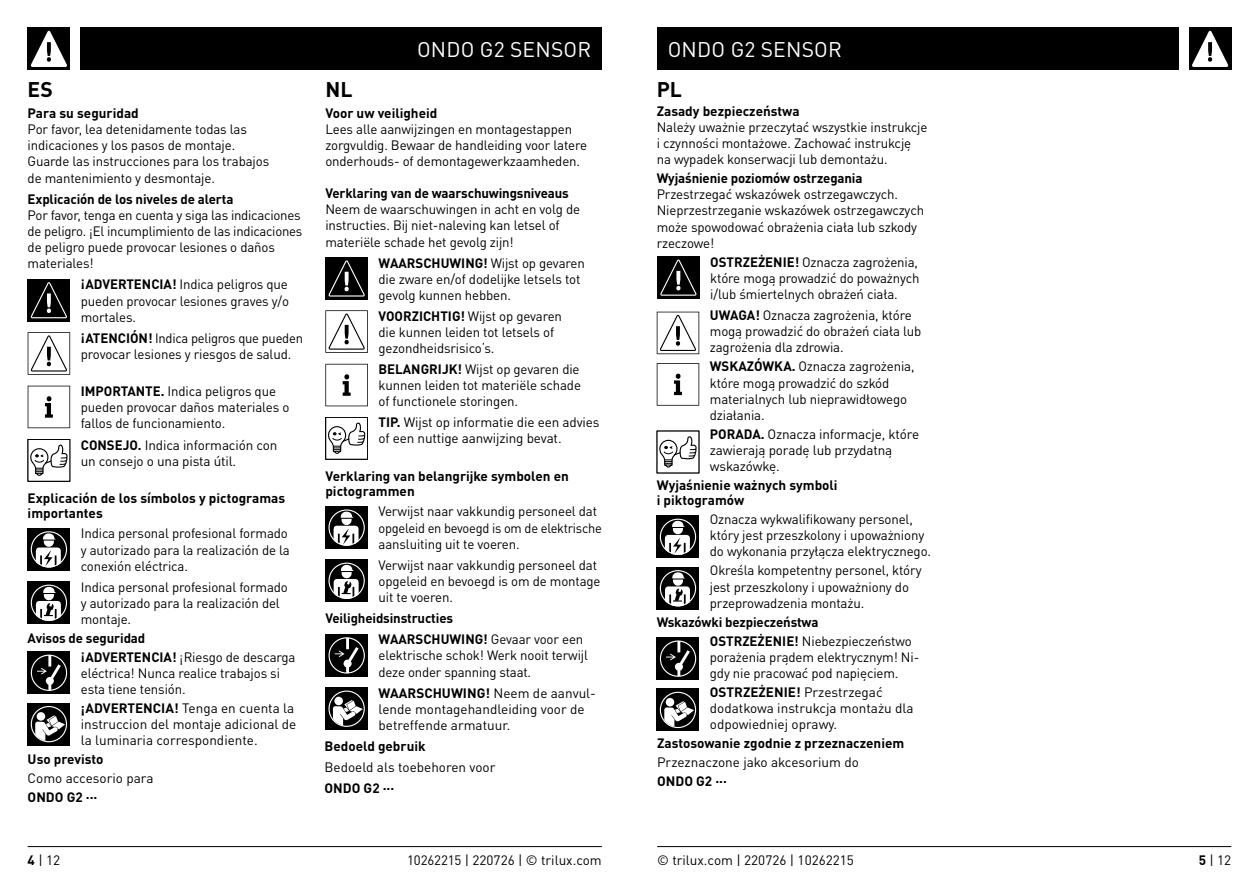
<style>
.page{position:relative;width:1259px;height:893px;background:#fff}
.page>*{position:absolute;margin:0;border:0;box-sizing:border-box;transform-origin:0 0}
.t1{font:21px "DIN Pro";letter-spacing:.01em;color:#fff}
.t2{font:700 21px "DIN Pro";color:#000}
.t3{font:13.5px/16.2px "DIN Pro";letter-spacing:-.01em;color:#000}
.t4{font:700 13.5px/15px "DIN Pro";color:#000}
.t5{font:13.5px/16.2px "DIN Pro";letter-spacing:-.01em;color:#000;scale:.96 1}
.s1{font-weight:700}
.s2{font-weight:400}
</style>
<div class="page">
<div style="left:81px;top:28px;width:521px;height:42px;background:#000"></div>
<div style="left:657px;top:28px;width:521px;height:42px;background:#000"></div>
<hr style="left:657px;top:846px;width:574px;height:1px;background:#000">
<hr style="left:28px;top:846px;width:574px;height:1px;background:#000">
<div style="left:1188px;top:28px;width:43px;height:42px;background:#000"></div>
<svg style="left:1192px;top:31px;width:36px;height:36px"></svg>
<div style="left:28px;top:28px;width:42px;height:42px;background:#000"></div>
<svg style="left:31px;top:31px;width:36px;height:36px"></svg>
<svg style="left:28px;top:332px;width:42px;height:43px"></svg>
<svg style="left:28px;top:386px;width:42px;height:42px"></svg>
<svg style="left:28px;top:439px;width:42px;height:43px"></svg>
<div style="left:28px;top:528px;width:42px;height:43px;background:#000"></div>
<svg style="left:31px;top:531px;width:36px;height:37px"></svg>
<div style="left:28px;top:581px;width:42px;height:43px;background:#000"></div>
<svg style="left:31px;top:585px;width:36px;height:36px"></svg>
<div style="left:28px;top:651px;width:42px;height:43px;background:#000"></div>
<svg style="left:31px;top:655px;width:36px;height:36px"></svg>
<svg style="left:325px;top:310px;width:43px;height:43px"></svg>
<svg style="left:325px;top:364px;width:43px;height:42px"></svg>
<svg style="left:325px;top:417px;width:43px;height:43px"></svg>
<div style="left:325px;top:506px;width:43px;height:43px;background:#000"></div>
<svg style="left:328px;top:509px;width:37px;height:37px"></svg>
<div style="left:325px;top:559px;width:43px;height:43px;background:#000"></div>
<svg style="left:328px;top:563px;width:37px;height:36px"></svg>
<div style="left:325px;top:634px;width:43px;height:43px;background:#000"></div>
<svg style="left:328px;top:637px;width:37px;height:37px"></svg>
<svg style="left:657px;top:312px;width:42px;height:42px"></svg>
<svg style="left:657px;top:363px;width:42px;height:43px"></svg>
<svg style="left:657px;top:431px;width:42px;height:42px"></svg>
<div style="left:657px;top:516px;width:42px;height:42px;background:#000"></div>
<svg style="left:660px;top:519px;width:36px;height:36px"></svg>
<div style="left:657px;top:567px;width:42px;height:42px;background:#000"></div>
<svg style="left:660px;top:570px;width:36px;height:36px"></svg>
<div style="left:657px;top:637px;width:42px;height:43px;background:#000"></div>
<svg style="left:660px;top:640px;width:36px;height:37px"></svg>
<div style="left:28px;top:703px;width:42px;height:42px;background:#000"></div>
<svg style="left:31px;top:706px;width:36px;height:36px"></svg>
<div style="left:325px;top:687px;width:43px;height:43px;background:#000"></div>
<svg style="left:328px;top:690px;width:37px;height:37px"></svg>
<div style="left:657px;top:689px;width:42px;height:42px;background:#000"></div>
<svg style="left:660px;top:692px;width:36px;height:36px"></svg>
<div style="left:28px;top:279px;width:42px;height:42px;background:#000"></div>
<svg style="left:31px;top:282px;width:36px;height:36px"></svg>
<div style="left:325px;top:257px;width:43px;height:43px;background:#000"></div>
<svg style="left:328px;top:260px;width:37px;height:37px"></svg>
<div style="left:657px;top:256px;width:42px;height:43px;background:#000"></div>
<svg style="left:660px;top:260px;width:36px;height:36px"></svg>
<h1 class="t1" style="left:417px;top:33px;width:176px">ONDO G2 SENSOR</h1>
<h1 class="t1" style="left:668px;top:33px;width:176px">ONDO G2 SENSOR</h1>
<h1 class="t2" style="left:28px;top:73px;width:27px">ES</h1>
<h1 class="t2" style="left:325px;top:73px;width:29px">NL</h1>
<h1 class="t2" style="left:657px;top:73px;width:27px">PL</h1>
<p class="t4" style="left:325px;top:105px;width:113px">Voor uw veiligheid</p>
<p class="t3" style="left:325px;top:120px;width:263px">Lees alle aanwijzingen en montagestappen zorgvuldig. Bewaar de handleiding voor latere onderhouds- of demontagewerkzaamheden.</p>
<p class="t4" style="left:325px;top:185px;width:245px">Verklaring van de waarschuwingsniveaus</p>
<p class="t3" style="left:325px;top:200px;width:256px">Neem de waarschuwingen in acht en volg de instructies. Bij niet-naleving kan letsel of materiële schade het gevolg zijn!</p>
<p class="t4" style="left:657px;top:102px;width:144px">Zasady bezpieczeństwa</p>
<p class="t3" style="left:657px;top:118px;width:272px">Należy uważnie przeczytać wszystkie instrukcje i czynności montażowe. Zachować instrukcję na wypadek konserwacji lub demontażu.</p>
<p class="t4" style="left:657px;top:170px;width:207px">Wyjaśnienie poziomów ostrzegania</p>
<p class="t3" style="left:657px;top:185px;width:269px">Przestrzegać wskazówek ostrzegawczych.<br>Nieprzestrzeganie wskazówek ostrzegawczych może spowodować obrażenia ciała lub szkody rzeczowe!</p>
<p class="t4" style="left:28px;top:105px;width:113px">Para su seguridad</p>
<p class="t3" style="left:28px;top:120px;width:243px">Por favor, lea detenidamente todas las indicaciones y los pasos de montaje.<br>Guarde las instrucciones para los trabajos de mantenimiento y desmontaje.</p>
<p class="t4" style="left:28px;top:190px;width:207px">Explicación de los niveles de alerta</p>
<p class="t3" style="left:28px;top:206px;width:276px">Por favor, tenga en cuenta y siga las indicaciones de peligro. ¡El incumplimiento de las indicaciones de peligro puede provocar lesiones o daños materiales!</p>
<p class="t3" style="left:378px;top:254px;width:208px"><span class="s1">WAARSCHUWING!</span> Wijst op gevaren die zware en/of dodelijke letsels tot gevolg kunnen hebben.</p>
<p class="t3" style="left:710px;top:253px;width:211px;text-align:justify"><span class="s1">OSTRZEŻENIE!</span> Oznacza zagrożenia, które mogą prowadzić do poważnych i/lub śmiertelnych obrażeń ciała.</p>
<p class="t3" style="left:81px;top:276px;width:210px;text-align:justify"><span class="s1">¡ADVERTENCIA!</span> Indica peligros que pueden provocar lesiones graves y/o mortales.</p>
<p class="t3" style="left:710px;top:306px;width:213px"><span class="s1">UWAGA!</span> Oznacza zagrożenia, które mogą prowadzić do obrażeń ciała lub zagrożenia dla zdrowia.</p>
<p class="t3" style="left:710px;top:357px;width:206px"><span class="s1">WSKAZÓWKA.</span> Oznacza zagrożenia, które mogą prowadzić do szkód materialnych lub nieprawidłowego działania.</p>
<p class="t3" style="left:710px;top:425px;width:211px"><span class="s1">PORADA.</span> Oznacza informacje, które zawierają poradę lub przydatną wskazówkę.</p>
<p class="t4" style="left:657px;top:477px;width:182px">Wyjaśnienie ważnych symboli i piktogramów</p>
<p class="t3" style="left:710px;top:510px;width:223px">Oznacza wykwalifikowany personel, który jest przeszkolony i upoważniony do wykonania przyłącza elektrycznego.</p>
<p class="t3" style="left:710px;top:561px;width:213px">Określa kompetentny personel, który jest przeszkolony i upoważniony do przeprowadzenia montażu.</p>
<p class="t4" style="left:710px;top:611px;width:203px;line-height:19px;text-indent:-53px">Wskazówki bezpieczeństwa<br>OSTRZEŻENIE! <span class="s2">Niebezpieczeństwo</span></p>
<p class="t3" style="left:710px;top:648px;width:211px">porażenia prądem elektrycznym! Ni&shy;gdy nie pracować pod napięciem.</p>
<p class="t3" style="left:378px;top:307px;width:185px"><span class="s1">VOORZICHTIG!</span> Wijst op gevaren die kunnen leiden tot letsels of gezondheidsrisico‘s.</p>
<p class="t3" style="left:378px;top:360px;width:204px;text-align:justify"><span class="s1">BELANGRIJK!</span> Wijst op gevaren die kunnen leiden tot materiële schade of functionele storingen.</p>
<p class="t3" style="left:378px;top:413px;width:222px"><span class="s1">TIP.</span> Wijst op informatie die een advies of een nuttige aanwijzing bevat.</p>
<p class="t4" style="left:325px;top:467px;width:245px">Verklaring van belangrijke symbolen en pictogrammen</p>
<p class="t3" style="left:378px;top:503px;width:225px">Verwijst naar vakkundig personeel dat opgeleid en bevoegd is om de elektrische aansluiting uit te voeren.</p>
<p class="t3" style="left:378px;top:556px;width:224px">Verwijst naar vakkundig personeel dat opgeleid en bevoegd is om de montage uit te voeren.</p>
<p class="t4" style="left:378px;top:607px;width:206px;line-height:20.7px;text-indent:-53px">Veiligheidsinstructies<br>WAARSCHUWING! <span class="s2">Gevaar voor een</span></p>
<p class="t3" style="left:378px;top:646px;width:211px">elektrische schok! Werk nooit terwijl deze onder spanning staat.</p>
<p class="t5" style="left:81px;top:329px;width:233px"><span class="s1">¡ATENCIÓN!</span> Indica peligros que pueden provocar lesiones y riesgos de salud.</p>
<p class="t3" style="left:81px;top:382px;width:210px"><span class="s1">IMPORTANTE.</span> Indica peligros que pueden provocar daños materiales o fallos de funcionamiento.</p>
<p class="t3" style="left:81px;top:436px;width:198px"><span class="s1">CONSEJO.</span> Indica información con un consejo o una pista útil.</p>
<p class="t4" style="left:28px;top:489px;width:259px">Explicación de los símbolos y pictogramas importantes</p>
<p class="t3" style="left:81px;top:525px;width:211px">Indica personal profesional formado y autorizado para la realización de la conexión eléctrica.</p>
<p class="t3" style="left:81px;top:578px;width:209px">Indica personal profesional formado y autorizado para la realización del montaje.</p>
<p class="t4" style="left:28px;top:630px;width:119px">Avisos de seguridad</p>
<p class="t3" style="left:81px;top:648px;width:216px"><span class="s1">¡ADVERTENCIA!</span> ¡Riesgo de descarga eléctrica! Nunca realice trabajos si esta tiene tensión.</p>
<p class="t3" style="left:378px;top:684px;width:219px"><span class="s1">WAARSCHUWING!</span> Neem de aanvul&shy;lende montagehandleiding voor de betreffende armatuur.</p>
<p class="t3" style="left:710px;top:683px;width:205px"><span class="s1">OSTRZEŻENIE!</span> Przestrzegać dodatkowa instrukcja montażu dla odpowiedniej oprawy.</p>
<p class="t3" style="left:81px;top:699px;width:217px"><span class="s1">¡ADVERTENCIA!</span> Tenga en cuenta la instruccion del montaje adicional de la luminaria correspondiente.</p>
<p class="t4" style="left:657px;top:735px;width:249px">Zastosowanie zgodnie z przeznaczeniem</p>
<p class="t3" style="left:657px;top:753px;width:203px">Przeznaczone jako akcesorium do</p>
<p class="t4" style="left:657px;top:772px;width:71px">ONDO G2 ...</p>
<p class="t4" style="left:324px;top:738px;width:103px">Bedoeld gebruik</p>
<p class="t3" style="left:324px;top:758px;width:172px">Bedoeld als toebehoren voor</p>
<p class="t4" style="left:324px;top:779px;width:71px">ONDO G2 ...</p>
<p class="t4" style="left:28px;top:751px;width:77px">Uso previsto</p>
<p class="t3" style="left:28px;top:769px;width:127px">Como accesorio para</p>
<p class="t4" style="left:28px;top:789px;width:71px">ONDO G2 ...</p>
<p class="t3" style="left:28px;top:851px;width:34px"><span class="s1">4</span> | 12</p>
<p class="t3" style="left:407px;top:851px;width:196px">10262215 | 220726 | © trilux.com</p>
<p class="t3" style="left:657px;top:851px;width:198px">© trilux.com | 220726 | 10262215</p>
<p class="t3" style="left:1198px;top:851px;width:34px"><span class="s1">5</span> | 12</p>
</div>
